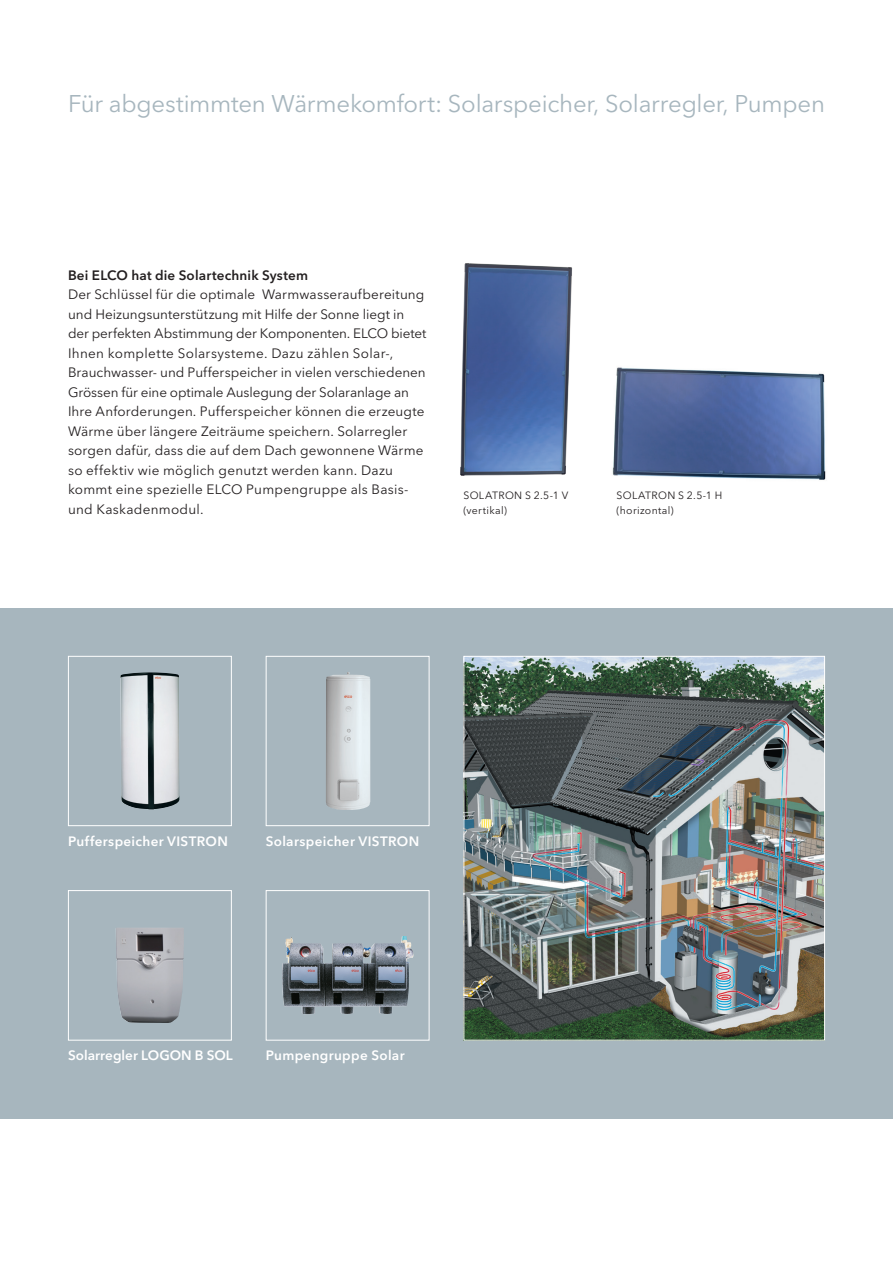
<style>
.page{position:relative;width:893px;height:1263px;background:#fff}
.page>*{position:absolute;margin:0;border:0;box-sizing:border-box;transform-origin:0 0}
.t1{font:24px "Avenir Next LT Pro";letter-spacing:-.01em;color:#a7b6be}
.t2{font:13.5px/19.5px "Avenir Next LT Pro";letter-spacing:.01em;color:#231f20}
.t3{font:600 13.5px "Avenir Next LT Pro";letter-spacing:.025em;color:#fff}
.t4{font:600 13.5px "Avenir Next LT Pro";letter-spacing:.015em;color:#231f20}
.t5{font:600 13.5px "Avenir Next LT Pro";letter-spacing:.005em;color:#fff}
.t6{font:10.5px/15px "Avenir Next LT Pro";letter-spacing:.03em;color:#231f20}
</style>
<div class="page">
<div style="left:0;top:608px;width:893px;height:510px;background:#a7b6be"></div>
<img style="left:326px;top:672px;width:44px;height:138px">
<div style="left:266px;top:656px;width:163px;height:170px;border:1px solid #fff"></div>
<img style="left:285px;top:936px;width:119px;height:28px">
<div style="left:266px;top:890px;width:163px;height:150px;border:1px solid #fff"></div>
<img style="left:120px;top:672px;width:60px;height:137px">
<div style="left:68px;top:656px;width:164px;height:170px;border:1px solid #fff"></div>
<img style="left:465px;top:658px;width:358px;height:380px">
<div style="left:463px;top:656px;width:362px;height:384px;border:1px solid #fff"></div>
<img style="left:612px;top:367px;width:214px;height:113px">
<img style="left:460px;top:263px;width:112px;height:213px">
<img style="left:116px;top:928px;width:68px;height:95px">
<div style="left:68px;top:890px;width:164px;height:150px;border:1px solid #fff"></div>
<h1 class="t1" style="left:68px;top:89px;width:758px">Für abgestimmten Wärmekomfort: Solarspeicher, Solarregler, Pumpen</h1>
<p class="t4" style="left:68px;top:267px;width:242px">Bei ELCO hat die Solartechnik System</p>
<p class="t2" style="left:68px;top:285px;width:360px">Der Schlüssel für die optimale Warmwasseraufbereitung und Heizungsunterstützung mit Hilfe der Sonne liegt in der perfekten Abstimmung der Komponenten. ELCO bietet Ihnen komplette Solarsysteme. Dazu zählen Solar-, Brauchwasser- und Pufferspeicher in vielen verschiedenen Grössen für eine optimale Auslegung der Solaranlage an Ihre Anforderungen. Pufferspeicher können die erzeugte Wärme über längere Zeiträume speichern. Solarregler sorgen dafür, dass die auf dem Dach gewonnene Wärme so effektiv wie möglich genutzt werden kann. Dazu kommt eine spezielle ELCO Pumpengruppe als Basis&shy;und Kaskadenmodul.</p>
<p class="t6" style="left:463px;top:488px;width:106px">SOLATRON S 2.5-1 V (vertikal)</p>
<p class="t6" style="left:617px;top:488px;width:107px">SOLATRON S 2.5-1 H (horizontal)</p>
<p class="t3" style="left:68px;top:832px;width:161px">Pufferspeicher VISTRON</p>
<p class="t3" style="left:266px;top:832px;width:155px">Solarspeicher VISTRON</p>
<p class="t5" style="left:68px;top:1047px;width:166px">Solarregler LOGON B SOL</p>
<p class="t3" style="left:266px;top:1047px;width:140px">Pumpengruppe Solar</p>
</div>
